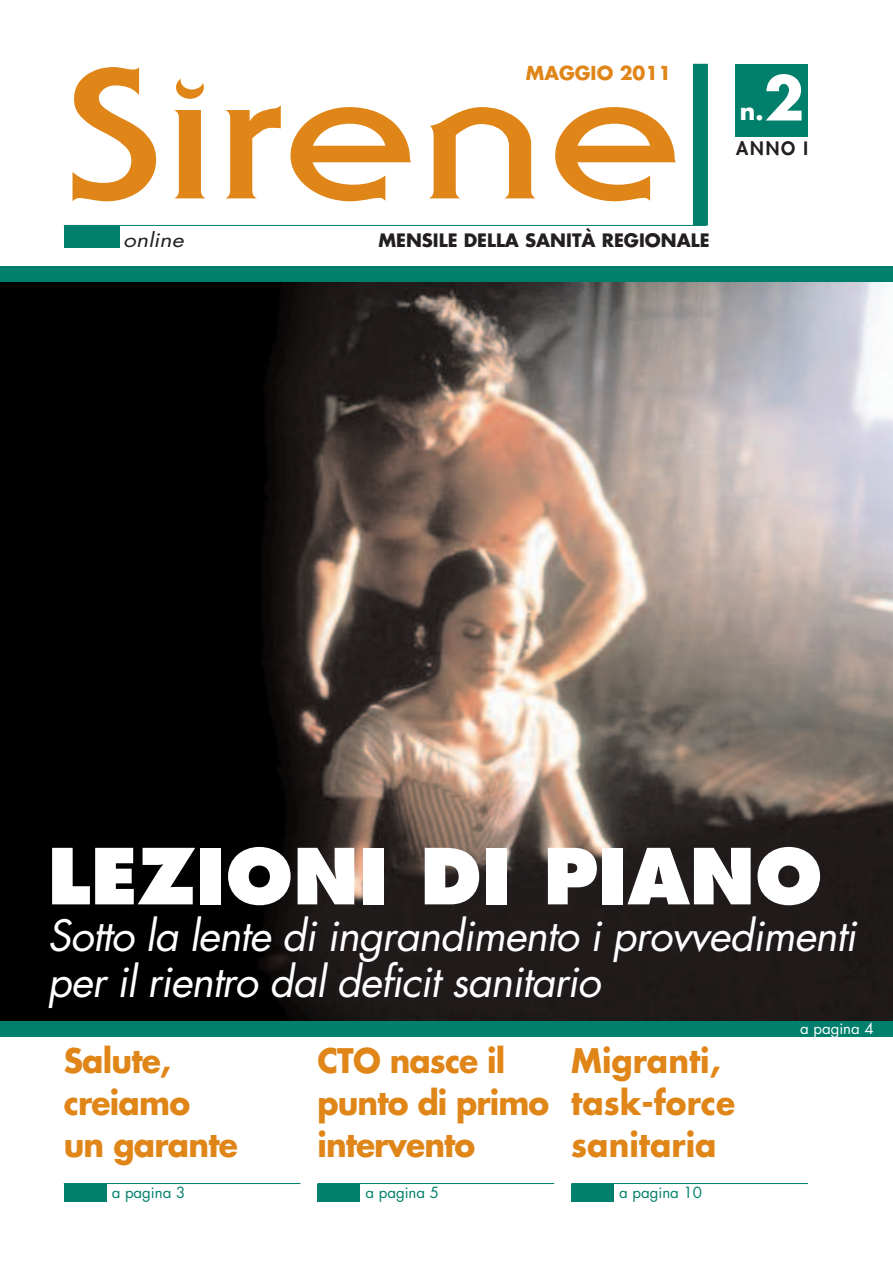
<style>
.page{position:relative;width:893px;height:1263px;background:#fff}
.page>*{position:absolute;margin:0;border:0;box-sizing:border-box;transform-origin:0 0}
.t1{font:700 180.45px "Serif Gothic";letter-spacing:.015em;color:#e08619;scale:1.23 1}
.t2{font:800 75px "Futura";color:#fff}
.t3{font:700 59.25px "Futura";color:#fff}
.t4{font:italic 42px/46.5px "Futura";letter-spacing:-.02em;color:#fff}
.t5{font:700 33px/42px "Futura";letter-spacing:-.025em;color:#e08619;scale:.95 1}
.t6{font:700 33px/42px "Futura";color:#e08619;scale:.95 1}
.t7{font:700 23.7px "Futura";color:#fff}
.t8{font:italic 19.35px "Futura";letter-spacing:.005em;color:#231f20;scale:1.18 1}
.t9{font:700 18.75px "Futura";color:#e08619}
.t10{font:700 18px "Futura";color:#231f20}
.t11{font:800 18px "Futura";color:#231f20}
.t12{font:15px "Futura";color:#00806c}
.t13{font:15px "Futura";color:#fff}
</style>
<div class="page">
<img style="left:0;top:281px;width:893px;height:740px">
<div style="left:0;top:1021px;width:893px;height:15px;background:#00806c"></div>
<div style="left:0;top:266px;width:893px;height:15px;background:#00806c"></div>
<div style="left:64px;top:1184px;width:42px;height:17px;background:#00806c"></div>
<hr style="left:64px;top:1183px;width:236px;height:1px;background:#00806c">
<div style="left:317px;top:1184px;width:43px;height:17px;background:#00806c"></div>
<div style="left:571px;top:1184px;width:43px;height:17px;background:#00806c"></div>
<hr style="left:317px;top:1183px;width:237px;height:1px;background:#00806c">
<hr style="left:571px;top:1183px;width:237px;height:1px;background:#00806c">
<div style="left:64px;top:225px;width:56px;height:23px;background:#00806c"></div>
<hr style="left:64px;top:225px;width:642px;height:1px;background:#00806c">
<div style="left:693px;top:64px;width:15px;height:161px;background:#00806c"></div>
<div style="left:735px;top:64px;width:73px;height:73px;background:#00806c"></div>
<p class="t9" style="left:526px;top:64px;width:147px">MAGGIO 2011</p>
<h1 class="t1" style="left:64px;top:30px;width:504px">Sirene</h1>
<p class="t10" style="left:378px;top:232px;width:333px">MENSILE DELLA SANITÀ REGIONALE</p>
<p class="t8" style="left:123px;top:231px;width:53px">online</p>
<h3 class="t3" style="left:764px;top:71px;width:42px">2</h3>
<p class="t11" style="left:736px;top:140px;width:73px">ANNO I</p>
<p class="t7" style="left:740px;top:101px;width:25px">n.</p>
<h2 class="t2" style="left:47px;top:843px;width:777px">LEZIONI DI PIANO</h2>
<p class="t4" style="left:47px;top:916px;width:810px">Sotto la lente di ingrandimento i provvedimenti per il rientro dal deficit sanitario</p>
<p class="t13" style="left:800px;top:1021px;width:75px">a pagina 4</p>
<p class="t5" style="left:64px;top:1043px;width:185px">Salute, creiamo un garante</p>
<p class="t5" style="left:317px;top:1043px;width:245px">CTO nasce il punto di primo intervento</p>
<p class="t6" style="left:571px;top:1043px;width:174px">Migranti, task-force sanitaria</p>
<p class="t12" style="left:112px;top:1185px;width:75px">a pagina 3</p>
<p class="t12" style="left:365px;top:1185px;width:75px">a pagina 5</p>
<p class="t12" style="left:619px;top:1185px;width:84px">a pagina 10</p>
</div>
